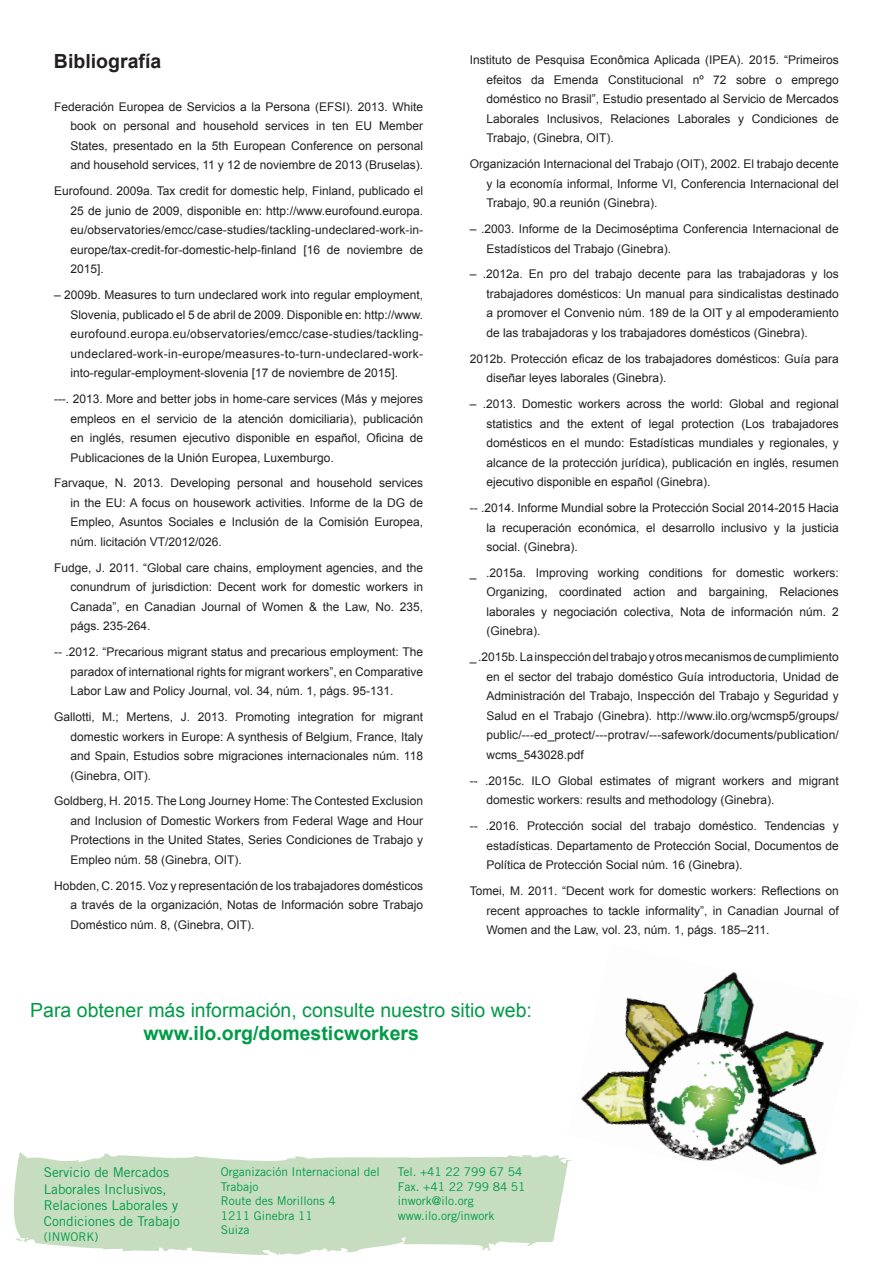
<style>
.page{position:relative;width:893px;height:1263px;background:#fff}
.page>*{position:absolute;margin:0;border:0;box-sizing:border-box;transform-origin:0 0}
.t1{font:19.5px "Arial";color:#009b47}
.t2{font:700 19.5px "Arial";color:#009b47}
.t3{font:700 19.5px "Arial";color:#231f20}
.t4{font:13.5px/16.2px "Trade Gothic LT Std";color:#009b47}
.t5{font:12px/19.5px "Arial";color:#231f20;text-align:justify}
.t6{font:12px/14.4px "Trade Gothic LT Std";color:#009b47}
</style>
<div class="page">
<svg style="left:13px;top:1152px;width:554px;height:104px;background:#cfe2c9"></svg>
<img style="left:626px;top:972px;width:128px;height:33px">
<img style="left:625px;top:1005px;width:199px;height:62px">
<img style="left:580px;top:1067px;width:231px;height:61px">
<img style="left:567px;top:1128px;width:250px;height:38px">
<h1 class="t3" style="left:54px;top:48px;width:109px">Bibliografía</h1>
<p class="t5" style="left:70px;top:97px;width:354px;text-indent:-16px">Federación Europea de Servicios a la Persona (EFSI). 2013. White book on personal and household services in ten EU Member States, presentado en la 5th European Conference on personal and household services, 11 y 12 de noviembre de 2013 (Bruselas).</p>
<p class="t5" style="left:70px;top:181px;width:354px;text-indent:-16px">Eurofound. 2009a. Tax credit for domestic help, Finland, publicado el 25 de junio de 2009, disponible en: http://www.eurofound.europa. eu/observatories/emcc/case-studies/tackling-undeclared-work-in&shy;europe/tax-credit-for-domestic-help-finland [16 de noviembre de 2015].</p>
<p class="t5" style="left:70px;top:285px;width:354px;text-indent:-16px">– 2009b. Measures to turn undeclared work into regular employment, Slovenia, publicado el 5 de abril de 2009. Disponible en: http://www. eurofound.europa.eu/observatories/emcc/case-studies/tackling&shy;undeclared-work-in-europe/measures-to-turn-undeclared-work&shy;into-regular-employment-slovenia [17 de noviembre de 2015].</p>
<p class="t5" style="left:70px;top:389px;width:354px;text-indent:-16px">---. 2013. More and better jobs in home-care services (Más y mejores empleos en el servicio de la atención domiciliaria), publicación en inglés, resumen ejecutivo disponible en español, Oficina de Publicaciones de la Unión Europea, Luxemburgo.</p>
<p class="t5" style="left:70px;top:473px;width:354px;text-indent:-16px">Farvaque, N. 2013. Developing personal and household services in the EU: A focus on housework activities. Informe de la DG de Empleo, Asuntos Sociales e Inclusión de la Comisión Europea, núm. licitación VT/2012/026.</p>
<p class="t5" style="left:70px;top:558px;width:354px;text-indent:-16px">Fudge, J. 2011. “Global care chains, employment agencies, and the conundrum of jurisdiction: Decent work for domestic workers in Canada”, en Canadian Journal of Women &amp; the Law, No. 235, págs. 235-264.</p>
<p class="t5" style="left:70px;top:642px;width:354px;text-indent:-16px">-- .2012. “Precarious migrant status and precarious employment: The paradox of international rights for migrant workers”, en Comparative Labor Law and Policy Journal, vol. 34, núm. 1, págs. 95-131.</p>
<p class="t5" style="left:70px;top:707px;width:354px;text-indent:-16px">Gallotti, M.; Mertens, J. 2013. Promoting integration for migrant domestic workers in Europe: A synthesis of Belgium, France, Italy and Spain, Estudios sobre migraciones internacionales núm. 118 (Ginebra, OIT).</p>
<p class="t5" style="left:70px;top:792px;width:354px;text-indent:-16px">Goldberg, H. 2015. The Long Journey Home: The Contested Exclusion and Inclusion of Domestic Workers from Federal Wage and Hour Protections in the United States, Series Condiciones de Trabajo y Empleo núm. 58 (Ginebra, OIT).</p>
<p class="t5" style="left:70px;top:876px;width:354px;text-indent:-16px">Hobden, C. 2015. Voz y representación de los trabajadores domésticos a través de la organización, Notas de Información sobre Trabajo Doméstico núm. 8, (Ginebra, OIT).</p>
<p class="t5" style="left:486px;top:50px;width:354px;text-indent:-16px">Instituto de Pesquisa Econômica Aplicada (IPEA). 2015. “Primeiros efeitos da Emenda Constitucional nº 72 sobre o emprego doméstico no Brasil”, Estudio presentado al Servicio de Mercados Laborales Inclusivos, Relaciones Laborales y Condiciones de Trabajo, (Ginebra, OIT).</p>
<p class="t5" style="left:486px;top:154px;width:354px;text-indent:-16px">Organización Internacional del Trabajo (OIT), 2002. El trabajo decente y la economía informal, Informe VI, Conferencia Internacional del Trabajo, 90.a reunión (Ginebra).</p>
<p class="t5" style="left:486px;top:219px;width:354px;text-indent:-16px">– .2003. Informe de la Decimoséptima Conferencia Internacional de<br>Estadísticos del Trabajo (Ginebra).</p>
<p class="t5" style="left:486px;top:265px;width:354px;text-indent:-16px">– .2012a. En pro del trabajo decente para las trabajadoras y los trabajadores domésticos: Un manual para sindicalistas destinado a promover el Convenio núm. 189 de la OIT y al empoderamiento de las trabajadoras y los trabajadores domésticos (Ginebra).</p>
<p class="t5" style="left:486px;top:349px;width:354px;text-indent:-16px">2012b. Protección eficaz de los trabajadores domésticos: Guía para diseñar leyes laborales (Ginebra).</p>
<p class="t5" style="left:486px;top:394px;width:354px;text-indent:-16px">– .2013. Domestic workers across the world: Global and regional statistics and the extent of legal protection (Los trabajadores domésticos en el mundo: Estadísticas mundiales y regionales, y alcance de la protección jurídica), publicación en inglés, resumen ejecutivo disponible en español (Ginebra).</p>
<p class="t5" style="left:486px;top:498px;width:354px;text-indent:-16px">-- .2014. Informe Mundial sobre la Protección Social 2014-2015 Hacia la recuperación económica, el desarrollo inclusivo y la justicia social. (Ginebra).</p>
<p class="t5" style="left:486px;top:563px;width:354px;text-indent:-16px">_ .2015a. Improving working conditions for domestic workers:<br>Organizing, coordinated action and bargaining, Relaciones laborales y negociación colectiva, Nota de información núm. 2 (Ginebra).</p>
<p class="t5" style="left:486px;top:647px;width:354px;text-indent:-16px">_ .2015b. La inspección del trabajo y otros mecanismos de cumplimiento en el sector del trabajo doméstico Guía introductoria, Unidad de Administración del Trabajo, Inspección del Trabajo y Seguridad y Salud en el Trabajo (Ginebra). http://www.ilo.org/wcmsp5/groups/ public/---ed_protect/---protrav/---safework/documents/publication/ wcms_543028.pdf</p>
<p class="t5" style="left:486px;top:771px;width:354px;text-indent:-16px">-- .2015c. ILO Global estimates of migrant workers and migrant domestic workers: results and methodology (Ginebra).</p>
<p class="t5" style="left:486px;top:816px;width:354px;text-indent:-16px">-- .2016. Protección social del trabajo doméstico. Tendencias y estadísticas. Departamento de Protección Social, Documentos de Política de Protección Social núm. 16 (Ginebra).</p>
<p class="t5" style="left:486px;top:881px;width:354px;text-indent:-16px">Tomei, M. 2011. “Decent work for domestic workers: Reflections on recent approaches to tackle informality”, in Canadian Journal of Women and the Law, vol. 23, núm. 1, págs. 185–211.</p>
<h1 class="t1" style="left:30px;top:997px;width:503px">Para obtener más información, consulte nuestro sitio web:</h1>
<h1 class="t2" style="left:143px;top:1020px;width:277px">www.ilo.org/domesticworkers</h1>
<p class="t4" style="left:44px;top:1164px;width:138px">Servicio de Mercados<br>Laborales Inclusivos,<br>Relaciones Laborales y<br>Condiciones de Trabajo</p>
<p class="t6" style="left:44px;top:1229px;width:56px">(INWORK)</p>
<p class="t6" style="left:221px;top:1165px;width:161px">Organización Internacional del<br>Trabajo<br>Route des Morillons 4<br>1211 Ginebra 11<br>Suiza</p>
<p class="t6" style="left:398px;top:1165px;width:129px">Tel. +41 22 799 67 54<br>Fax. +41 22 799 84 51 inwork@ilo.org www.ilo.org/inwork</p>
</div>
